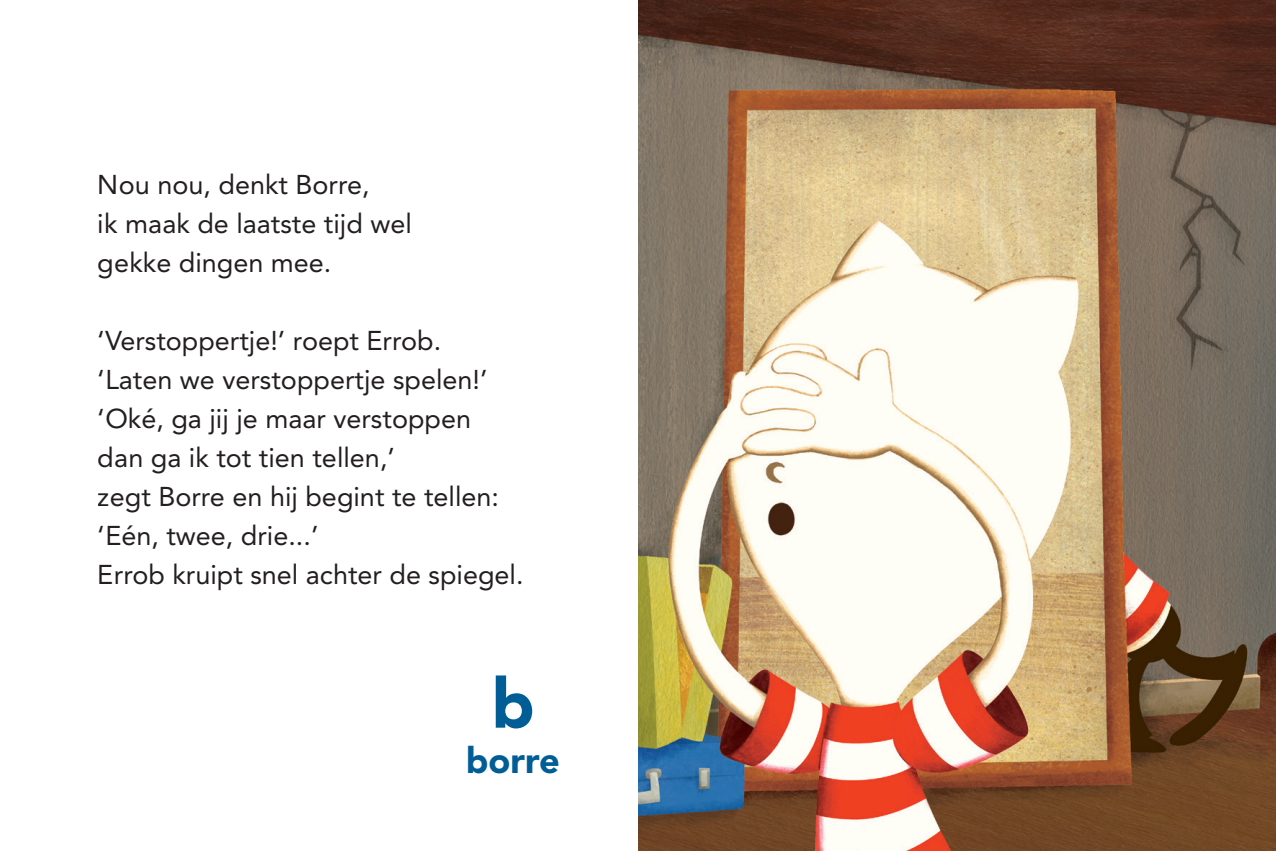
<style>
.page{position:relative;width:1276px;height:851px;background:#fff}
.page>*{position:absolute;margin:0;border:0;box-sizing:border-box;transform-origin:0 0}
.t1{font:900 69px "Avenir LT";color:#005d95}
.t2{font:900 36px "Avenir LT";color:#005d95}
.t3{font:27px/39px "Avenir LT";color:#231f20}
</style>
<div class="page">
<img style="left:638px;top:0;width:638px;height:850px">
<p class="t3" style="left:98px;top:165px;width:316px">Nou nou, denkt Borre,<br>ik maak de laatste tijd wel gekke dingen mee.</p>
<p class="t3" style="left:98px;top:321px;width:427px">‘Verstoppertje!’ roept Errob.<br>‘Laten we verstoppertje spelen!’ ‘Oké, ga jij je maar verstoppen<br>dan ga ik tot tien tellen,’<br>zegt Borre en hij begint te tellen: ‘Eén, twee, drie...’<br>Errob kruipt snel achter de spiegel.</p>
<h1 class="t1" style="left:491px;top:661px;width:45px">b</h1>
<h2 class="t2" style="left:466px;top:738px;width:95px">borre</h2>
</div>
